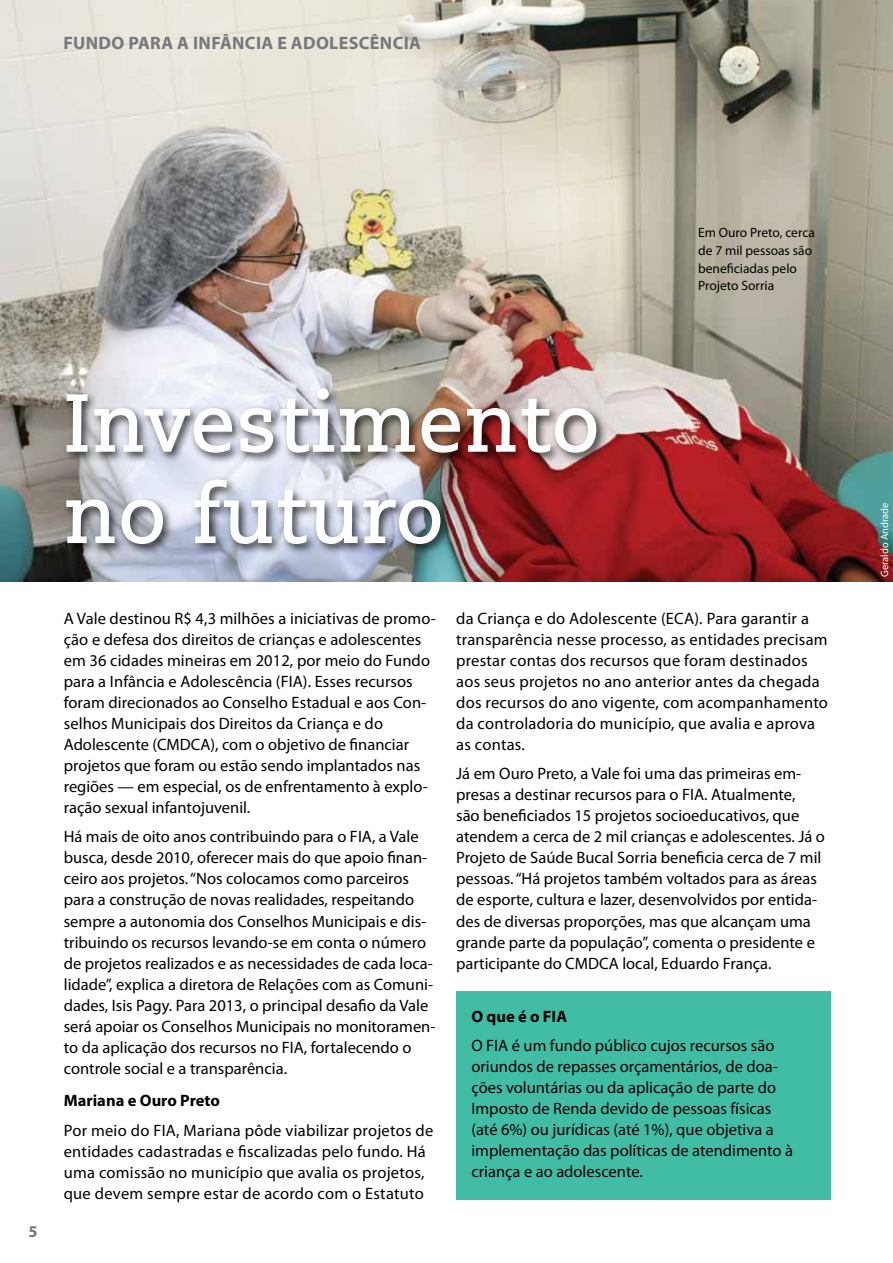
<style>
.page{position:relative;width:893px;height:1263px;background:#fff}
.page>*{position:absolute;margin:0;border:0;box-sizing:border-box;transform-origin:0 0}
.t1{font:79.65px/91.3px "PMN Caecilia 55 Roman";letter-spacing:.02em;color:#fff}
.t2{font:700 18px "Myriad Pro";letter-spacing:.02em;color:#77787b}
.t3{font:16.5px/21px "Myriad Pro";color:#000}
.t4{font:700 16.5px "Myriad Pro";color:#000}
.t5{font:700 16.5px "Myriad Pro";color:#77787b}
.t6{font:13.5px/18px "Myriad Pro";color:#000}
.t7{font:10.5px "Myriad Pro";color:#fff}
</style>
<div class="page">
<img style="left:0;top:0;width:893px;height:582px">
<div style="left:63px;top:384px;width:546px;height:172px;background:#000;opacity:.75"></div>
<img style="left:65px;top:369px;width:532px;height:176px">
<div style="left:456px;top:991px;width:375px;height:208px;background:#41bda5"></div>
<p class="t2" style="left:63px;top:31px;width:357px">FUNDO PARA A INFÂNCIA E ADOLESCÊNCIA</p>
<p class="t6" style="left:698px;top:223px;width:118px">Em Ouro Preto, cerca de 7 mil pessoas são beneficiadas pelo<br>Projeto Sorria</p>
<h1 class="t1" style="left:64px;top:379px;width:537px">Investimento no futuro</h1>
<p class="t5" style="left:28px;top:1220px;width:11px">5</p>
<p class="t3" style="left:64px;top:608px;width:374px">A Vale destinou R$ 4,3 milhões a iniciativas de promo&shy;ção e defesa dos direitos de crianças e adolescentes em 36 cidades mineiras em 2012, por meio do Fundo para a Infância e Adolescência (FIA). Esses recursos foram direcionados ao Conselho Estadual e aos Con&shy;selhos Municipais dos Direitos da Criança e do Adolescente (CMDCA), com o objetivo de financiar projetos que foram ou estão sendo implantados nas regiões — em especial, os de enfrentamento à explo&shy;ração sexual infantojuvenil.</p>
<p class="t3" style="left:64px;top:826px;width:373px">Há mais de oito anos contribuindo para o FIA, a Vale busca, desde 2010, oferecer mais do que apoio finan&shy;ceiro aos projetos. “Nos colocamos como parceiros para a construção de novas realidades, respeitando sempre a autonomia dos Conselhos Municipais e dis&shy;tribuindo os recursos levando-se em conta o número de projetos realizados e as necessidades de cada loca&shy;lidade”, explica a diretora de Relações com as Comuni&shy;dades, Isis Pagy. Para 2013, o principal desafio da Vale será apoiar os Conselhos Municipais no monitoramen&shy;to da aplicação dos recursos no FIA, fortalecendo o controle social e a transparência.</p>
<p class="t4" style="left:64px;top:1090px;width:158px">MARIANA E OURO PRETO</p>
<p class="t3" style="left:64px;top:1119px;width:371px">Por meio do FIA, Mariana pôde viabilizar projetos de entidades cadastradas e fiscalizadas pelo fundo. Há uma comissão no município que avalia os projetos, que devem sempre estar de acordo com o Estatuto</p>
<p class="t3" style="left:456px;top:608px;width:373px">da Criança e do Adolescente (ECA). Para garantir a transparência nesse processo, as entidades precisam prestar contas dos recursos que foram destinados aos seus projetos no ano anterior antes da chegada dos recursos do ano vigente, com acompanhamento da controladoria do município, que avalia e aprova as contas.</p>
<p class="t3" style="left:456px;top:763px;width:370px">Já em Ouro Preto, a Vale foi uma das primeiras em&shy;presas a destinar recursos para o FIA. Atualmente,<br>são beneficiados 15 projetos socioeducativos, que atendem a cerca de 2 mil crianças e adolescentes. Já o Projeto de Saúde Bucal Sorria beneficia cerca de 7 mil pessoas. “Há projetos também voltados para as áreas de esporte, cultura e lazer, desenvolvidos por entida&shy;des de diversas proporções, mas que alcançam uma grande parte da população”, comenta o presidente e participante do CMDCA local, Eduardo França.</p>
<p class="t4" style="left:471px;top:1005px;width:97px">O QUE É O FIA</p>
<p class="t3" style="left:471px;top:1035px;width:323px">O FIA é um fundo público cujos recursos são oriundos de repasses orçamentários, de doa&shy;ções voluntárias ou da aplicação de parte do Imposto de Renda devido de pessoas físicas (até 6%) ou jurídicas (até 1%), que objetiva a implementação das políticas de atendimento à criança e ao adolescente.</p>
<p class="t7" style="left:878px;top:577px;width:76px;rotate:-90deg">Geraldo Andrade</p>
</div>
